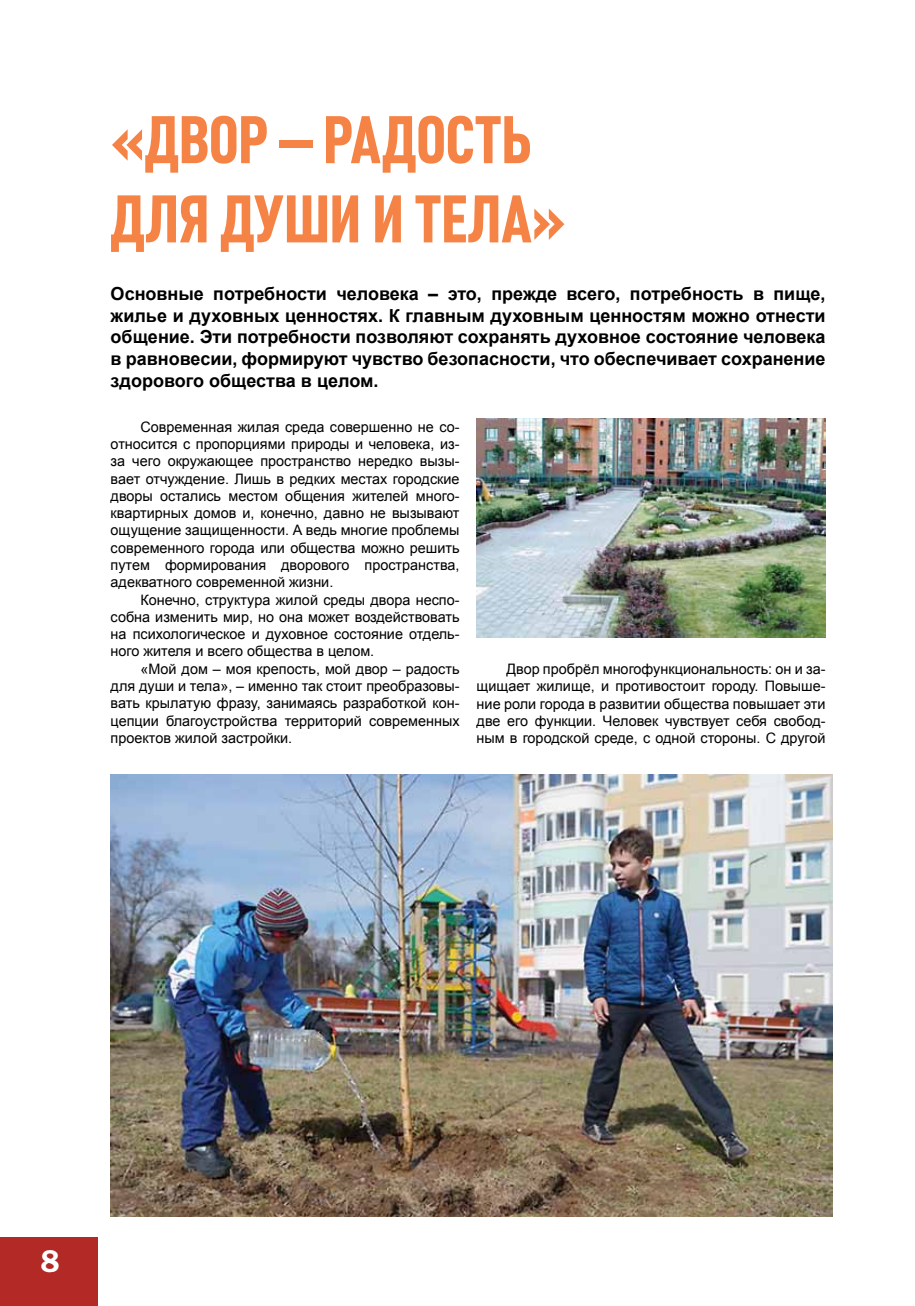
<style>
.page{position:relative;width:915px;height:1306px;background:#fff}
.page>*{position:absolute;margin:0;border:0;box-sizing:border-box;transform-origin:0 0}
.t1{font:700 66px "Plumb Condensed";color:#f58345}
.t2{font:31.5px "Franklin Gothic Demi C";color:#fff}
.t3{font:700 18px/21.6px "Arial";color:#000;text-align:justify}
.t4{font:14.4px/17.2px "Arial";color:#000;text-align:justify}
</style>
<div class="page">
<img style="left:111px;top:774px;width:720px;height:442px">
<img style="left:476px;top:418px;width:349px;height:220px">
<div style="left:0;top:1237px;width:98px;height:68px;background:#b32926"></div>
<h1 class="t1" style="left:111px;top:103px;width:243px">«Двор – радост</h1>
<h1 class="t1" style="left:501px;top:103px;width:32px">ь</h1>
<h1 class="t1" style="left:111px;top:182px;width:334px">для душиитела</h1>
<h1 class="t1" style="left:531px;top:182px;width:35px">»</h1>
<p class="t3" style="left:111px;top:284px;width:716px">Основные потребности человека – это, прежде всего, потребность в пище, жилье и духовных ценностях. К главным духовным ценностям можно отнести общение. Эти потребности позволяют сохранять духовное состояние человека в равновесии, формируют чувство безопасности, что обеспечивает сохранение здорового общества в целом.</p>
<p class="t4" style="left:111px;top:418px;width:350px;text-indent:30px">Современная жилая среда совершенно не со&shy;относится с пропорциями природы и человека, из&shy;за чего окружающее пространство нередко вызы&shy;вает отчуждение. Лишь в редких местах городские дворы остались местом общения жителей много&shy;квартирных домов и, конечно, давно не вызывают ощущение защищенности. А ведь многие проблемы современного города или общества можно решить путем формирования дворового пространства, адекватного современной жизни.</p>
<p class="t4" style="left:111px;top:591px;width:350px;text-indent:30px">Конечно, структура жилой среды двора неспо&shy;собна изменить мир, но она может воздействовать на психологическое и духовное состояние отдель&shy;ного жителя и всего общества в целом.</p>
<p class="t4" style="left:111px;top:660px;width:350px;text-indent:30px">«Мой дом – моя крепость, мой двор – радость для души и тела», – именно так стоит преобразовы&shy;вать крылатую фразу, занимаясь разработкой кон&shy;цепции благоустройства территорий современных проектов жилой застройки.</p>
<p class="t4" style="left:476px;top:660px;width:350px;text-indent:30px">Двор пробрёл многофункциональность: он и за&shy;щищает жилище, и противостоит городу. Повыше&shy;ние роли города в развитии общества повышает эти две его функции. Человек чувствует себя свобод&shy;ным в городской среде, с одной стороны. С другой</p>
<h2 class="t2" style="left:40px;top:1243px;width:21px">8</h2>
</div>
